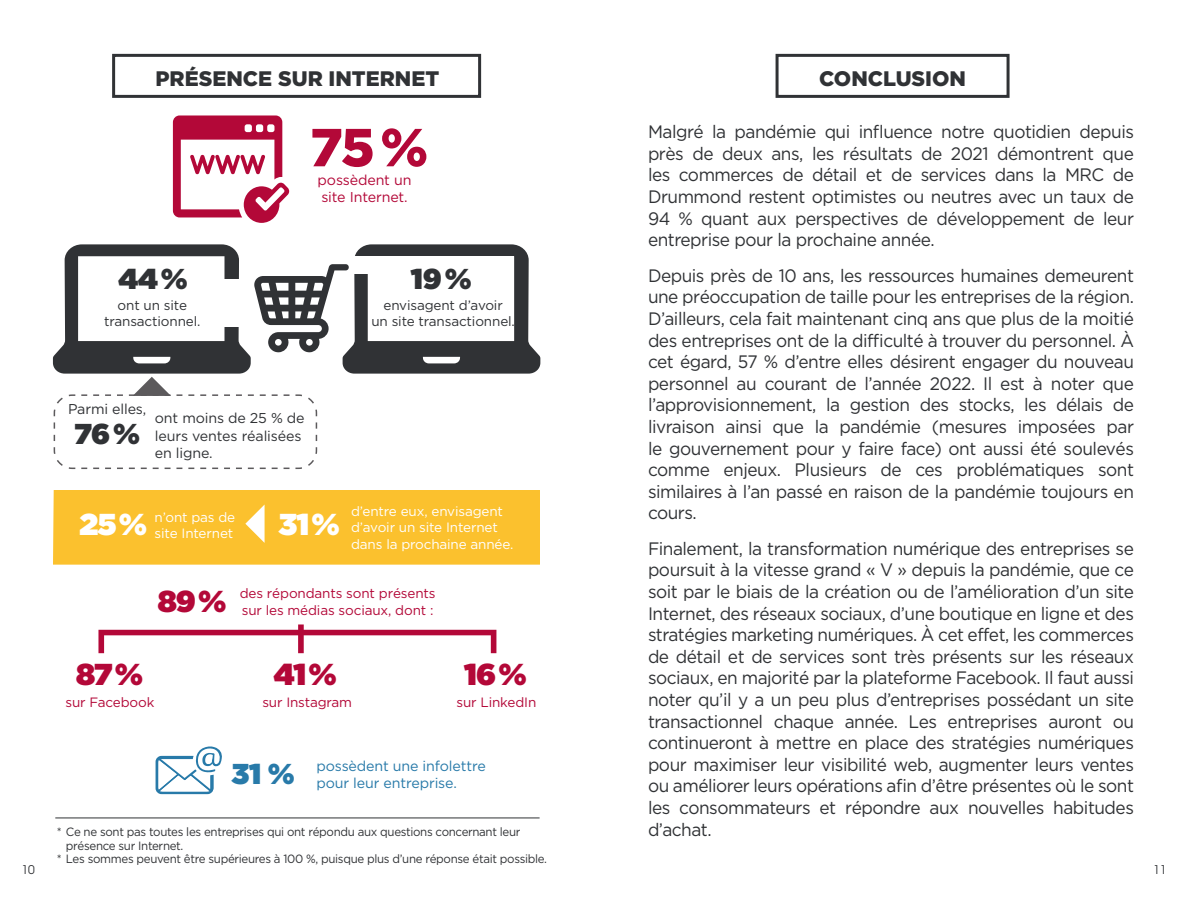
<style>
.page{position:relative;width:1188px;height:918px;background:#fff}
.page>*{position:absolute;margin:0;border:0;box-sizing:border-box;transform-origin:0 0}
.t1{font:900 53.4px "Gotham";color:#b30838}
.t2{font:900 30.3px "Gotham";letter-spacing:-.03em;color:#b30838}
.t3{font:900 30.3px "Gotham";color:#fff}
.t4{font:900 28.8px "Gotham";color:#303235}
.t5{font:900 21px "Gotham";color:#303235}
.t6{font:18px/21.6px "Gotham";letter-spacing:-.03em;color:#303235;text-align:justify;scale:.96 1}
.t7{font:14.25px/17.1px "Gotham";letter-spacing:-.01em;color:#303235}
.t8{font:14.25px/17.1px "Gotham";letter-spacing:-.01em;color:#287aa9}
.t9{font:14.25px/17.1px "Gotham";letter-spacing:-.01em;color:#b30838}
.t10{font:13.5px/16.2px "Gotham";letter-spacing:-.01em;color:#fff}
.t11{font:13.5px/16.2px "Gotham";letter-spacing:-.01em;color:#b30838}
.t12{font:13.5px/16.2px "Gotham";letter-spacing:-.01em;color:#303235;text-align:center}
.t13{font:12px "Gotham";letter-spacing:-.03em;color:#303235;scale:.96 1}
.t14{font:12px "Avant Garde";color:#303235}
</style>
<div class="page">
<div style="left:112px;top:54px;width:369px;height:44px;border:3px solid #303235"></div>
<svg style="left:173px;top:115px;width:116px;height:108px"></svg>
<svg style="left:98px;top:624px;width:398px;height:29px"></svg>
<div style="left:776px;top:54px;width:234px;height:44px;border:3px solid #303235"></div>
<hr style="left:55px;top:818px;width:485px;height:1px;background:#303235">
<div style="left:53px;top:490px;width:487px;height:75px;background:#fbc12e"></div>
<svg style="left:156px;top:747px;width:66px;height:47px"></svg>
<svg style="left:53px;top:244px;width:487px;height:226px"></svg>
<p class="t5" style="left:155px;top:66px;width:285px">PRÉSENCE SUR INTERNET</p>
<p class="t5" style="left:819px;top:66px;width:149px">CONCLUSION</p>
<p class="t6" style="left:648px;top:121px;width:508px">Malgré la pandémie qui influence notre quotidien depuis près de deux ans, les résultats de 2021 démontrent que les commerces de détail et de services dans la MRC de Drummond restent optimistes ou neutres avec un taux de 94 % quant aux perspectives de développement de leur entreprise pour la prochaine année.</p>
<p class="t6" style="left:648px;top:264px;width:508px">Depuis près de 10 ans, les ressources humaines demeurent une préoccupation de taille pour les entreprises de la région.<br>D’ailleurs, cela fait maintenant cinq ans que plus de la moitié des entreprises ont de la difficulté à trouver du personnel. À cet égard, 57 % d’entre elles désirent engager du nouveau personnel au courant de l’année 2022. Il est à noter que l’approvisionnement, la gestion des stocks, les délais de livraison ainsi que la pandémie (mesures imposées par le gouvernement pour y faire face) ont aussi été soulevés comme enjeux. Plusieurs de ces problématiques sont similaires à l’an passé en raison de la pandémie toujours en cours.</p>
<p class="t6" style="left:648px;top:537px;width:508px">Finalement, la transformation numérique des entreprises se poursuit à la vitesse grand « V » depuis la pandémie, que ce soit par le biais de la création ou de l’amélioration d’un site Internet, des réseaux sociaux, d’une boutique en ligne et des stratégies marketing numériques. À cet effet, les commerces de détail et de services sont très présents sur les réseaux sociaux, en majorité par la plateforme Facebook. Il faut aussi noter qu’il y a un peu plus d’entreprises possédant un site transactionnel chaque année. Les entreprises auront ou continueront à mettre en place des stratégies numériques pour maximiser leur visibilité web, augmenter leurs ventes ou améliorer leurs opérations afin d’être présentes où le sont les consommateurs et répondre aux nouvelles habitudes d’achat.</p>
<h1 class="t1" style="left:310px;top:117px;width:120px">75%</h1>
<p class="t9" style="left:318px;top:171px;width:95px">possèdent un site Internet.</p>
<h3 class="t4" style="left:411px;top:263px;width:62px">19 %</h3>
<h3 class="t4" style="left:119px;top:263px;width:71px">44 %</h3>
<p class="t12" style="left:104px;top:297px;width:98px">ont un site transactionnel.</p>
<p class="t12" style="left:371px;top:297px;width:145px">envisagent d’avoir<br>un site transactionnel.</p>
<p class="t7" style="left:68px;top:400px;width:80px">Parmi elles,</p>
<h3 class="t4" style="left:74px;top:417px;width:67px">76 %</h3>
<p class="t7" style="left:155px;top:410px;width:151px">ont moins de 25 % de leurs ventes réalisées en ligne.</p>
<h2 class="t3" style="left:79px;top:506px;width:69px">25 %</h2>
<h2 class="t3" style="left:279px;top:506px;width:63px">31 %</h2>
<p class="t10" style="left:351px;top:503px;width:164px">d’entre eux, envisagent d’avoir un site Internet dans la prochaine année.</p>
<p class="t10" style="left:155px;top:508px;width:82px">n’ont pas de site Internet</p>
<p class="t11" style="left:240px;top:585px;width:197px">des répondants sont présents sur les médias sociaux, dont :</p>
<h2 class="t2" style="left:158px;top:584px;width:70px">89 %</h2>
<h2 class="t2" style="left:76px;top:656px;width:69px">87 %</h2>
<h2 class="t2" style="left:274px;top:656px;width:64px">41 %</h2>
<h2 class="t2" style="left:464px;top:656px;width:64px">16 %</h2>
<p class="t11" style="left:65px;top:694px;width:90px">sur Facebook</p>
<p class="t11" style="left:262px;top:694px;width:91px">sur Instagram</p>
<p class="t11" style="left:456px;top:694px;width:81px">sur LinkedIn</p>
<p class="t8" style="left:232px;top:757px;width:256px;text-indent:85px">possèdent une infolettre<br><sup>31</sup> <sup>%</sup> pour leur entreprise.</p>
<p class="t13" style="left:57px;top:825px;width:484px">* Ce ne sont pas toutes les entreprises qui ont répondu aux questions concernant leur</p>
<p class="t13" style="left:66px;top:839px;width:124px">présence sur Internet.</p>
<p class="t13" style="left:57px;top:852px;width:512px">* Les sommes peuvent être supérieures à 100 %, puisque plus d’une réponse était possible.</p>
<p class="t14" style="left:22px;top:862px;width:15px">10</p>
<p class="t14" style="left:1153px;top:862px;width:15px">11</p>
</div>
